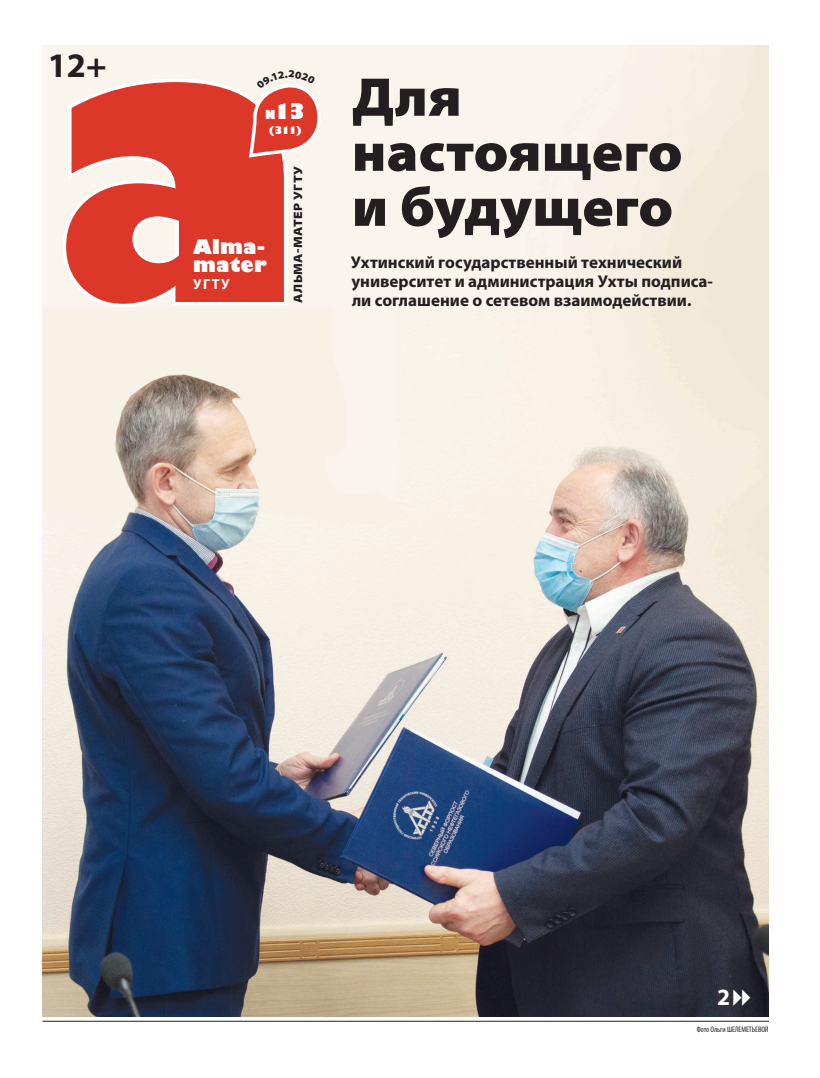
<style>
.page{position:relative;width:820px;height:1078px;background:#fff}
.page>*{position:absolute;margin:0;border:0;box-sizing:border-box;transform-origin:0 0}
.t1{font:900 semi-expanded 55px/55px "Myriad Pro";color:#231f20}
.t2{font:700 34.5px "Myriad Pro";color:#231f20}
.t3{font:700 23.4px "Myriad Pro";color:#fff}
.t4{font:800 21px "Gill Sans";color:#fff}
.t5{font:800 19.5px/18px "Gill Sans";letter-spacing:.01em;color:#fff}
.t6{font:700 17px/19px "Myriad Pro";color:#231f20}
.t7{font:700 14.7px "Myriad Pro";color:#fff}
.t8{font:900 semi-expanded 12.2px "Myriad Pro";letter-spacing:.03em;color:#231f20}
.t9{font:800 10.3px "Gill Sans";color:#fff}
.t10{font:condensed 8px "Myriad Pro";color:#231f20}
.s1{font-size:12.2px}
</style>
<div class="page">
<hr style="left:43px;top:1020px;width:725px;height:1px;background:#231f20">
<img style="left:43px;top:45px;width:725px;height:970px">
<svg style="left:61px;top:77px;width:228px;height:232px;background:#e26559"></svg>
<svg style="left:733px;top:989px;width:17px;height:16px"></svg>
<svg style="left:247px;top:70px;width:75px;height:89px;background:#e98d82"></svg>
<h2 class="t2" style="left:48px;top:43px;width:60px">12+</h2>
<p class="t4" style="left:265px;top:98px;width:42px"><span class="s1">N</span>13</p>
<p class="t9" style="left:269px;top:123px;width:35px">(311)</p>
<p class="t8" style="left:291px;top:303px;width:138px;rotate:-90deg">АЛЬМА-МАТЕР УГТУ</p>
<p class="t5" style="left:193px;top:239px;width:75px">Alma&shy;mater</p>
<p class="t7" style="left:193px;top:275px;width:38px">УГТУ</p>
<h1 class="t1" style="left:351px;top:70px;width:332px">Для настоящего и будущего</h1>
<p class="t6" style="left:350px;top:252px;width:363px">Ухтинский государственный технический университет и администрация Ухты подписа&shy;ли соглашение о сетевом взаимодействии.</p>
<h3 class="t3" style="left:717px;top:981px;width:14px">2</h3>
<p class="t10" style="left:696px;top:1024px;width:73px">Фото Ольги ШЕЛЕМЕТЬЕВОЙ</p>
</div>
